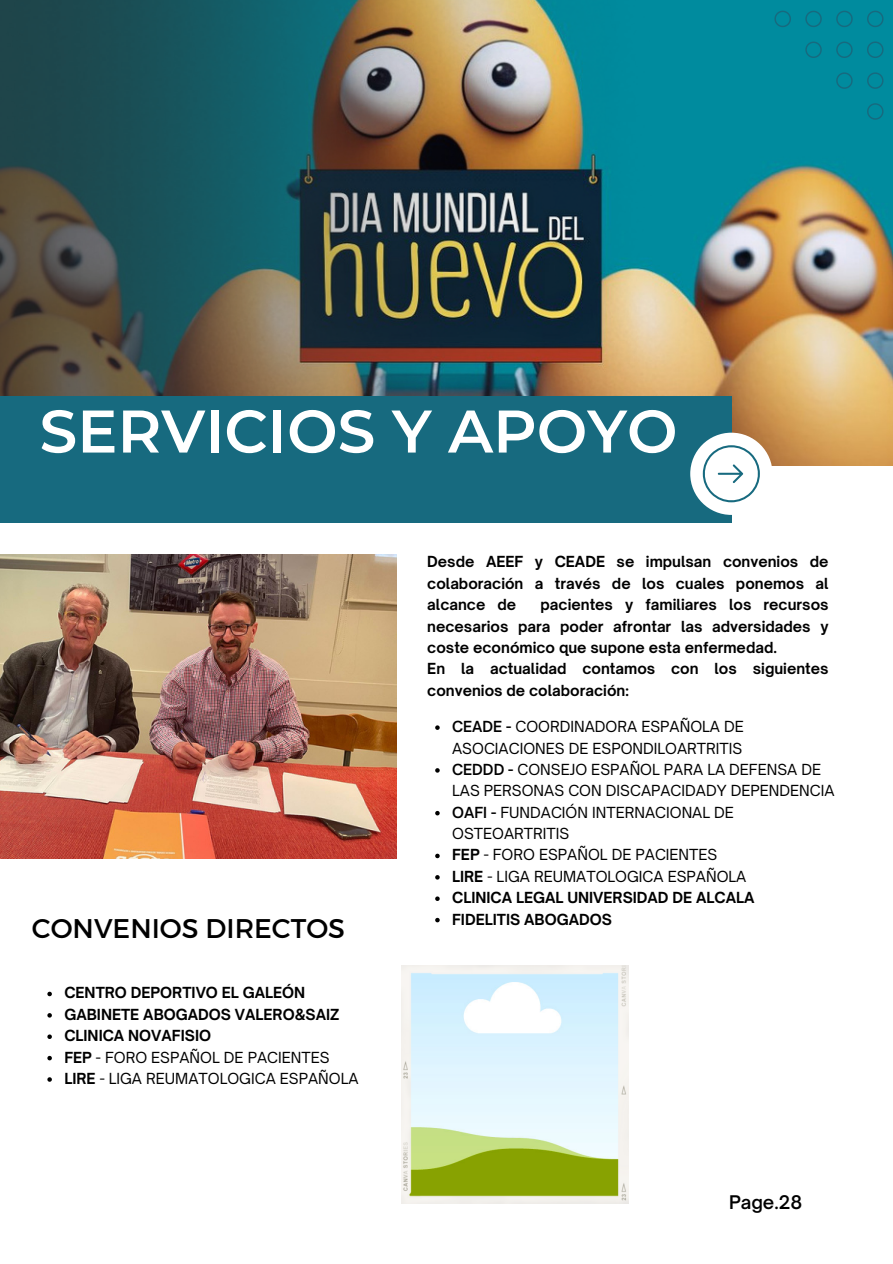
<style>
.page{position:relative;width:893px;height:1264px;background:#fff}
.page>*{position:absolute;margin:0;border:0;box-sizing:border-box;transform-origin:0 0}
.t1{font:600 60px "Montserrat";color:#fff}
.t2{font:27px "Montserrat";color:#000}
.t3{font:600 18px "Open Sauce One";color:#000}
.t4{font:700 14.55px/21.3px "Open Sauce One";color:#000}
.t5{font:14.55px/21.3px "Open Sauce One";color:#000}
.s1{font-weight:400}
.s2{font-weight:600}
.s3{font-weight:700}
</style>
<div class="page">
<img style="left:676px;top:0;width:216px;height:466px">
<img style="left:0;top:0;width:676px;height:396px">
<div style="left:0;top:396px;width:731px;height:127px;background:#176a7f"></div>
<div style="left:690px;top:432px;width:82px;height:83px;background:#fff;border-radius:50%"></div>
<svg style="left:702px;top:444px;width:58px;height:59px"></svg>
<svg style="left:867px;top:11px;width:16px;height:16px"></svg>
<svg style="left:836px;top:11px;width:16px;height:16px"></svg>
<svg style="left:805px;top:11px;width:16px;height:16px"></svg>
<svg style="left:805px;top:42px;width:16px;height:16px"></svg>
<svg style="left:774px;top:11px;width:17px;height:16px"></svg>
<svg style="left:866px;top:41px;width:17px;height:17px"></svg>
<svg style="left:836px;top:42px;width:16px;height:16px"></svg>
<svg style="left:867px;top:72px;width:16px;height:17px"></svg>
<svg style="left:836px;top:72px;width:16px;height:17px"></svg>
<svg style="left:867px;top:103px;width:16px;height:17px"></svg>
<img style="left:0;top:555px;width:396px;height:303px">
<img style="left:401px;top:965px;width:227px;height:238px">
<svg style="left:435px;top:725px;width:4px;height:5px"></svg>
<svg style="left:435px;top:768px;width:4px;height:4px"></svg>
<svg style="left:435px;top:811px;width:4px;height:4px"></svg>
<svg style="left:435px;top:853px;width:4px;height:5px"></svg>
<svg style="left:435px;top:875px;width:4px;height:4px"></svg>
<svg style="left:435px;top:896px;width:4px;height:5px"></svg>
<svg style="left:435px;top:917px;width:4px;height:5px"></svg>
<svg style="left:47px;top:991px;width:5px;height:5px"></svg>
<svg style="left:47px;top:1013px;width:5px;height:4px"></svg>
<svg style="left:47px;top:1034px;width:5px;height:4px"></svg>
<svg style="left:47px;top:1055px;width:5px;height:5px"></svg>
<svg style="left:47px;top:1077px;width:5px;height:4px"></svg>
<h1 class="t1" style="left:39px;top:394px;width:639px">SERVICIOS Y APOYO</h1>
<h2 class="t2" style="left:32px;top:910px;width:315px">CONVENIOS DIRECTOS</h2>
<p class="t4" style="left:64px;top:982px;width:296px">CENTRO DEPORTIVO EL GALEÓN<br>GABINETE ABOGADOS VALERO&amp;SAIZ<br>CLINICA NOVAFISIO<br>FEP <span class="s1">- FORO ESPAÑOL DE PACIENTES<br></span>LIRE <span class="s1">- LIGA REUMATOLOGICA ESPAÑOLA</span></p>
<p class="t4" style="left:427px;top:551px;width:403px;text-align:justify">Desde AEEF y CEADE se impulsan convenios de colaboración a través de los cuales ponemos al alcance de</p>
<p class="t4" style="left:427px;top:594px;width:403px;text-indent:113px">pacientes y familiares los recursos necesarios para poder afrontar las adversidades y coste económico que supone esta enfermedad.<br>En la actualidad contamos con los siguientes convenios de colaboración:</p>
<p class="t5" style="left:452px;top:716px;width:384px"><span class="s2">CEADE -</span> COORDINADORA ESPAÑOLA DE<br>ASOCIACIONES DE ESPONDILOARTRITIS<br><span class="s2">CEDDD -</span> CONSEJO ESPAÑOL PARA LA DEFENSA DE<br>LAS PERSONAS CON DISCAPACIDADY DEPENDENCIA<br><span class="s2">OAFI -</span> FUNDACIÓN INTERNACIONAL DE<br>OSTEOARTRITIS<br><span class="s3">FEP</span> - FORO ESPAÑOL DE PACIENTES<br><span class="s3">LIRE</span> - LIGA REUMATOLOGICA ESPAÑOLA<br><span class="s3">CLINICA LEGAL UNIVERSIDAD DE ALCALA<br>FIDELITIS ABOGADOS</span></p>
<p class="t3" style="left:729px;top:1191px;width:75px">Page.28</p>
</div>
